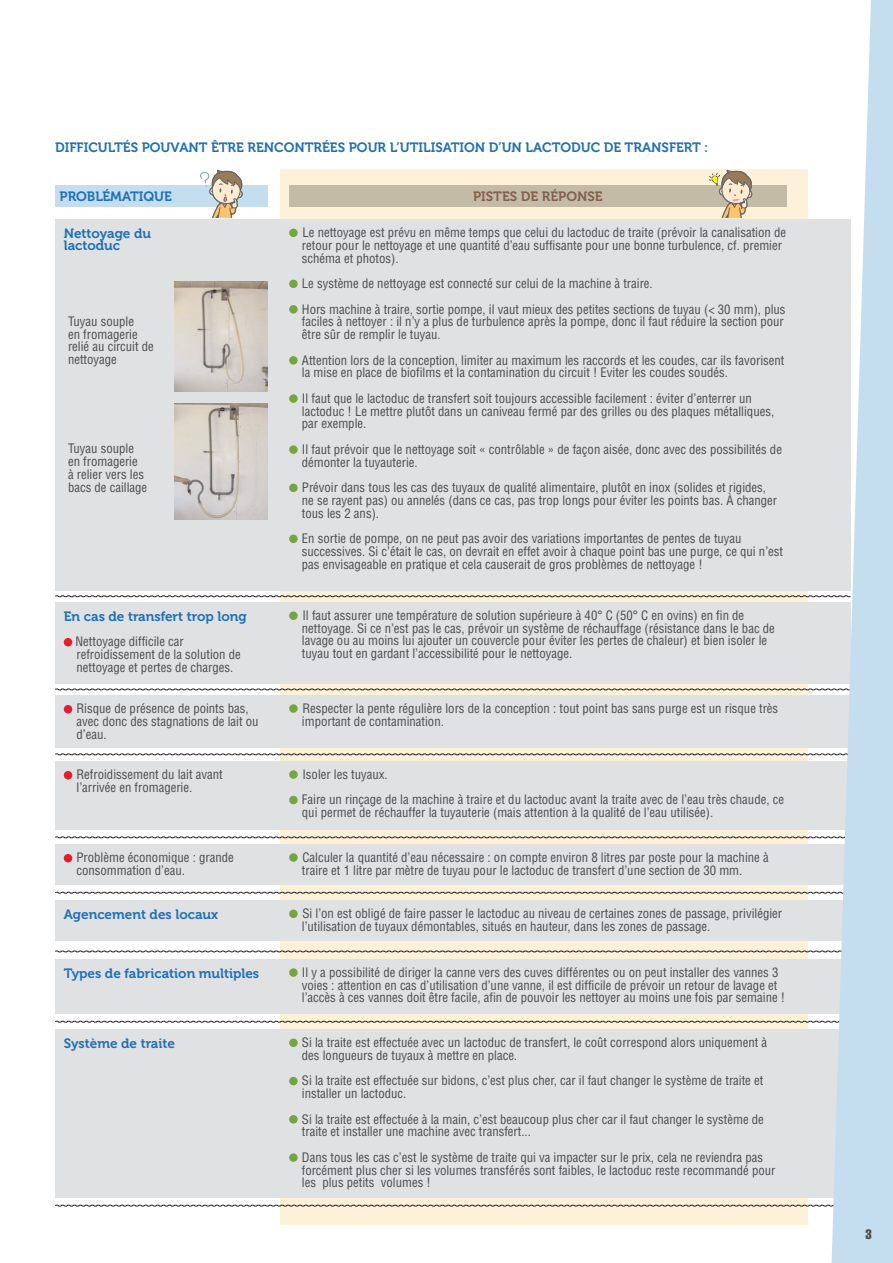
<style>
.page{position:relative;width:893px;height:1263px;background:#fff}
.page>*{position:absolute;margin:0;border:0;box-sizing:border-box;transform-origin:0 0}
.t1{font:13.5px/12px "Museo 700";color:#1f6fb8}
.t2{font:13.5px "Museo 700";color:#816049}
.t3{font:13.5px "Helvetica LT Std Comp";color:#4b4c4d}
.t4{font:condensed 12.75px/12.8px "Helvetica LT Std";color:#4b4c4d}
</style>
<div class="page">
<div style="left:281px;top:170px;width:527px;height:1055px;background:#fef1d9"></div>
<div style="left:55px;top:186px;width:213px;height:21px;background:#c4deef"></div>
<div style="left:289px;top:186px;width:498px;height:21px;background:#c4bba7"></div>
<svg style="left:200px;top:170px;width:45px;height:47px"></svg>
<svg style="left:709px;top:170px;width:46px;height:47px"></svg>
<div style="left:55px;top:695px;width:795px;height:53px;background:#e0e1e3"></div>
<div style="left:55px;top:761px;width:795px;height:68px;background:#e0e1e3"></div>
<div style="left:55px;top:844px;width:795px;height:41px;background:#e0e1e3"></div>
<div style="left:55px;top:900px;width:795px;height:41px;background:#e0e1e3"></div>
<div style="left:55px;top:959px;width:795px;height:54px;background:#e0e1e3"></div>
<div style="left:55px;top:1029px;width:795px;height:169px;background:#e0e1e3"></div>
<div style="left:55px;top:602px;width:795px;height:81px;background:#e0e1e3"></div>
<div style="left:64px;top:638px;width:8px;height:8px;background:#e41d2f;border-radius:50%"></div>
<div style="left:289px;top:611px;width:9px;height:9px;background:#78a341;border-radius:50%"></div>
<svg style="left:55px;top:688px;width:777px;height:3px"></svg>
<div style="left:64px;top:705px;width:8px;height:8px;background:#e41d2f;border-radius:50%"></div>
<div style="left:289px;top:704px;width:9px;height:9px;background:#78a341;border-radius:50%"></div>
<svg style="left:55px;top:753px;width:777px;height:3px"></svg>
<div style="left:64px;top:771px;width:8px;height:8px;background:#e41d2f;border-radius:50%"></div>
<div style="left:289px;top:770px;width:9px;height:9px;background:#78a341;border-radius:50%"></div>
<div style="left:289px;top:796px;width:9px;height:8px;background:#78a341;border-radius:50%"></div>
<svg style="left:55px;top:836px;width:777px;height:3px"></svg>
<div style="left:64px;top:854px;width:8px;height:8px;background:#e41d2f;border-radius:50%"></div>
<div style="left:289px;top:853px;width:9px;height:9px;background:#78a341;border-radius:50%"></div>
<svg style="left:55px;top:891px;width:777px;height:3px"></svg>
<div style="left:289px;top:909px;width:9px;height:9px;background:#78a341;border-radius:50%"></div>
<svg style="left:55px;top:950px;width:777px;height:3px"></svg>
<div style="left:289px;top:968px;width:9px;height:9px;background:#78a341;border-radius:50%"></div>
<svg style="left:55px;top:1020px;width:777px;height:3px"></svg>
<div style="left:289px;top:1038px;width:9px;height:9px;background:#78a341;border-radius:50%"></div>
<div style="left:289px;top:1077px;width:9px;height:8px;background:#78a341;border-radius:50%"></div>
<div style="left:289px;top:1115px;width:9px;height:8px;background:#78a341;border-radius:50%"></div>
<div style="left:289px;top:1153px;width:9px;height:9px;background:#78a341;border-radius:50%"></div>
<svg style="left:55px;top:1204px;width:777px;height:3px"></svg>
<svg style="left:832px;top:0;width:61px;height:1263px;fill:#c4deef"></svg>
<div style="left:55px;top:219px;width:795px;height:372px;background:#e0e1e3"></div>
<div style="left:289px;top:229px;width:9px;height:8px;background:#78a341;border-radius:50%"></div>
<div style="left:289px;top:280px;width:9px;height:8px;background:#78a341;border-radius:50%"></div>
<div style="left:289px;top:305px;width:9px;height:9px;background:#78a341;border-radius:50%"></div>
<div style="left:289px;top:356px;width:9px;height:9px;background:#78a341;border-radius:50%"></div>
<div style="left:289px;top:394px;width:9px;height:9px;background:#78a341;border-radius:50%"></div>
<div style="left:289px;top:445px;width:9px;height:9px;background:#78a341;border-radius:50%"></div>
<div style="left:289px;top:484px;width:9px;height:8px;background:#78a341;border-radius:50%"></div>
<div style="left:289px;top:535px;width:9px;height:8px;background:#78a341;border-radius:50%"></div>
<img style="left:174px;top:282px;width:94px;height:109px">
<img style="left:174px;top:404px;width:94px;height:116px">
<svg style="left:55px;top:595px;width:796px;height:2px"></svg>
<p class="t1" style="left:55px;top:141px;width:655px">DIFFICULTÉS POUVANT ÊTRE RENCONTRÉES POUR L’UTILISATION D’UN LACTODUC DE TRANSFERT :</p>
<p class="t1" style="left:60px;top:191px;width:114px">PROBLÉMATIQUE</p>
<p class="t2" style="left:473px;top:189px;width:131px">PISTES DE RÉPONSE</p>
<p class="t1" style="left:64px;top:228px;width:89px">Nettoyage du lactoduc</p>
<p class="t4" style="left:68px;top:315px;width:87px">Tuyau souple<br>en fromagerie relié au circuit de nettoyage</p>
<p class="t4" style="left:68px;top:442px;width:81px">Tuyau souple en fromagerie<br>à relier vers les bacs de caillage</p>
<p class="t1" style="left:64px;top:610px;width:184px">En cas de transfert trop long</p>
<p class="t4" style="left:75px;top:635px;width:167px">Nettoyage difficile car refroidissement de la solution de nettoyage et pertes de charges.</p>
<p class="t4" style="left:302px;top:226px;width:486px">Le nettoyage est prévu en même temps que celui du lactoduc de traite (prévoir la canalisation de retour pour le nettoyage et une quantité d’eau suffisante pour une bonne turbulence, cf. premier schéma et photos).</p>
<p class="t4" style="left:302px;top:277px;width:352px">Le système de nettoyage est connecté sur celui de la machine à traire.</p>
<p class="t4" style="left:302px;top:302px;width:485px">Hors machine à traire, sortie pompe, il vaut mieux des petites sections de tuyau (&lt; 30 mm), plus faciles à nettoyer : il n’y a plus de turbulence après la pompe, donc il faut réduire la section pour être sûr de remplir le tuyau.</p>
<p class="t4" style="left:302px;top:353px;width:484px">Attention lors de la conception, limiter au maximum les raccords et les coudes, car ils favorisent la mise en place de biofilms et la contamination du circuit ! Eviter les coudes soudés.</p>
<p class="t4" style="left:302px;top:392px;width:474px">Il faut que le lactoduc de transfert soit toujours accessible facilement : éviter d’enterrer un lactoduc ! Le mettre plutôt dans un caniveau fermé par des grilles ou des plaques métalliques, par exemple.</p>
<p class="t4" style="left:302px;top:443px;width:482px">Il faut prévoir que le nettoyage soit « contrôlable » de façon aisée, donc avec des possibilités de démonter la tuyauterie.</p>
<p class="t4" style="left:302px;top:481px;width:477px">Prévoir dans tous les cas des tuyaux de qualité alimentaire, plutôt en inox (solides et rigides, ne se rayent pas) ou annelés (dans ce cas, pas trop longs pour éviter les points bas. À changer tous les 2 ans).</p>
<p class="t4" style="left:302px;top:532px;width:483px">En sortie de pompe, on ne peut pas avoir des variations importantes de pentes de tuyau successives. Si c’était le cas, on devrait en effet avoir à chaque point bas une purge, ce qui n’est pas envisageable en pratique et cela causerait de gros problèmes de nettoyage !</p>
<p class="t4" style="left:302px;top:609px;width:474px">Il faut assurer une température de solution supérieure à 40° C (50° C en ovins) en fin de nettoyage. Si ce n’est pas le cas, prévoir un système de réchauffage (résistance dans le bac de lavage ou au moins lui ajouter un couvercle pour éviter les pertes de chaleur) et bien isoler le tuyau tout en gardant l’accessibilité pour le nettoyage.</p>
<p class="t4" style="left:77px;top:702px;width:183px">Risque de présence de points bas, avec donc des stagnations de lait ou d’eau.</p>
<p class="t4" style="left:302px;top:702px;width:478px">Respecter la pente régulière lors de la conception : tout point bas sans purge est un risque très important de contamination.</p>
<p class="t4" style="left:77px;top:768px;width:148px">Refroidissement du lait avant l’arrivée en fromagerie.</p>
<p class="t4" style="left:302px;top:768px;width:87px">Isoler les tuyaux.</p>
<p class="t4" style="left:302px;top:793px;width:484px">Faire un rinçage de la machine à traire et du lactoduc avant la traite avec de l’eau très chaude, ce qui permet de réchauffer la tuyauterie (mais attention à la qualité de l’eau utilisée).</p>
<p class="t4" style="left:77px;top:851px;width:159px">Problème économique : grande consommation d’eau.</p>
<p class="t4" style="left:302px;top:851px;width:468px">Calculer la quantité d’eau nécessaire : on compte environ 8 litres par poste pour la machine à traire et 1 litre par mètre de tuyau pour le lactoduc de transfert d’une section de 30 mm.</p>
<p class="t1" style="left:64px;top:908px;width:156px">Agencement des locaux</p>
<p class="t4" style="left:302px;top:907px;width:482px">Si l’on est obligé de faire passer le lactoduc au niveau de certaines zones de passage, privilégier l’utilisation de tuyaux démontables, situés en hauteur, dans les zones de passage.</p>
<p class="t1" style="left:64px;top:967px;width:197px">Types de fabrication multiples</p>
<p class="t4" style="left:302px;top:966px;width:485px">Il y a possibilité de diriger la canne vers des cuves différentes ou on peut installer des vannes 3 voies : attention en cas d’utilisation d’une vanne, il est difficile de prévoir un retour de lavage et l’accès à ces vannes doit être facile, afin de pouvoir les nettoyer au moins une fois par semaine !</p>
<p class="t1" style="left:64px;top:1037px;width:113px">Système de traite</p>
<p class="t4" style="left:302px;top:1036px;width:467px">Si la traite est effectuée avec un lactoduc de transfert, le coût correspond alors uniquement à des longueurs de tuyaux à mettre en place.</p>
<p class="t4" style="left:302px;top:1074px;width:463px">Si la traite est effectuée sur bidons, c’est plus cher, car il faut changer le système de traite et installer un lactoduc.</p>
<p class="t4" style="left:302px;top:1112px;width:463px">Si la traite est effectuée à la main, c’est beaucoup plus cher car il faut changer le système de traite et installer une machine avec transfert...</p>
<p class="t4" style="left:302px;top:1151px;width:475px">Dans tous les cas c’est le système de traite qui va impacter sur le prix, cela ne reviendra pas forcément plus cher si les volumes transférés sont faibles, le lactoduc reste recommandé pour les plus petits volumes !</p>
<p class="t3" style="left:865px;top:1225px;width:8px">3</p>
</div>
